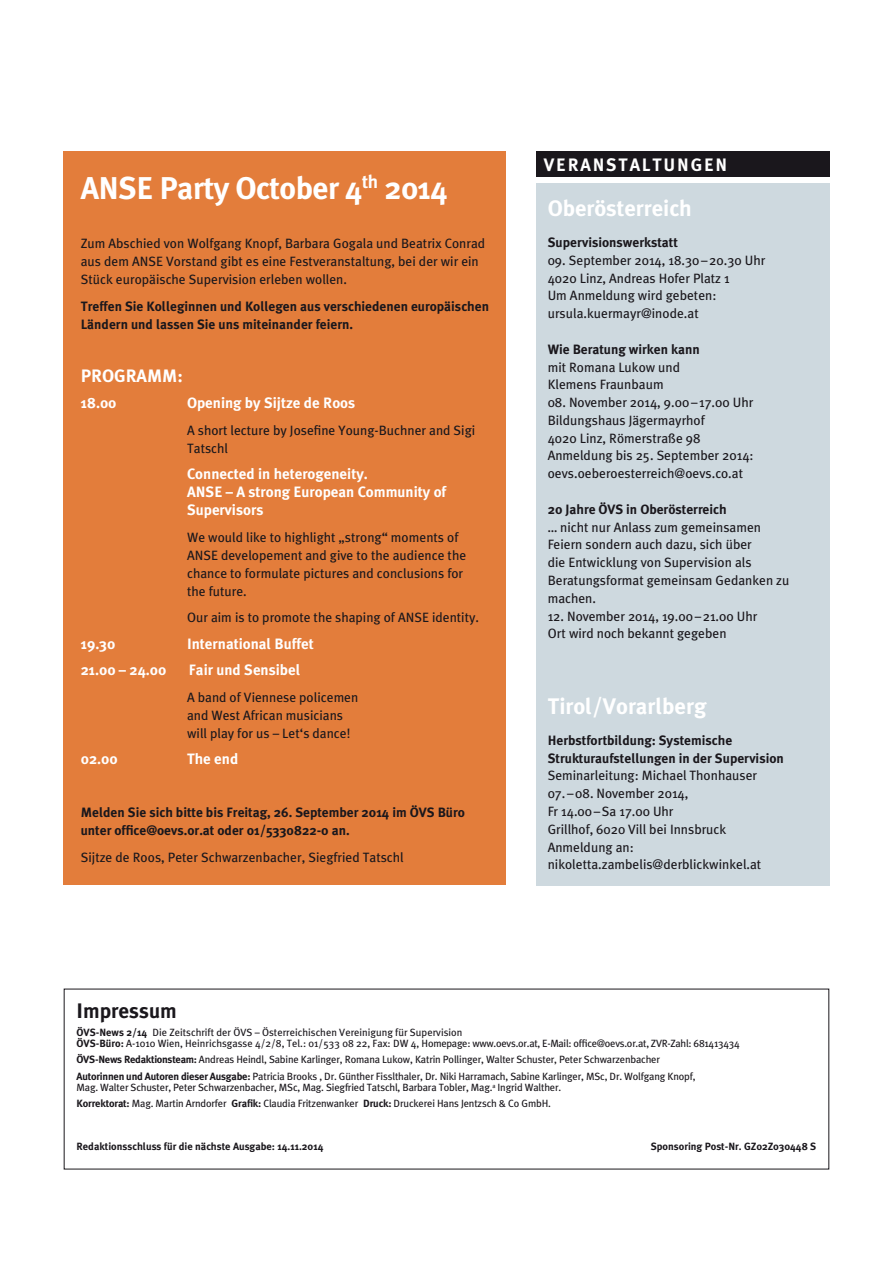
<style>
.page{position:relative;width:893px;height:1263px;background:#fff}
.page>*{position:absolute;margin:0;border:0;box-sizing:border-box;transform-origin:0 0}
.t1{font:700 31.5px "Meta Plus";letter-spacing:-.015em;color:#fff}
.t2{font:700 22.5px "Meta Plus";color:#fff}
.t3{font:700 21px "Meta Plus";color:#1a171c}
.t4{font:700 18px "Meta Plus";letter-spacing:.1em;color:#fff}
.t5{font:700 15px/18px "Meta Plus";color:#fff}
.t6{font:13.5px/17.9px "Meta Plus";color:#1a171c}
.t7{font:700 13.5px/18px "Meta Plus";color:#1a171c}
.t8{font:10.5px/16.2px "Meta Plus";letter-spacing:-.015em;color:#1a171c}
.t9{font:700 10.5px "Meta Plus";color:#1a171c}
.s1{font-weight:700}
</style>
<div class="page">
<div style="left:64px;top:151px;width:442px;height:734px;background:#e37d3b"></div>
<div style="left:536px;top:152px;width:293px;height:25px;background:#1a171c"></div>
<div style="left:536px;top:183px;width:293px;height:702px;background:#ced9df"></div>
<h1 class="t1" style="left:81px;top:170px;width:368px">ANSE Party October 4<sup>th</sup> 2014</h1>
<p class="t6" style="left:81px;top:234px;width:406px">Zum Abschied von Wolfgang Knopf, Barbara Gogala und Beatrix Conrad aus dem ANSE</p>
<p class="t6" style="left:81px;top:252px;width:400px;text-indent:85px">Vorstand gibt es eine Festveranstaltung, bei der wir ein<br>Stück europäische Supervision erleben wollen.</p>
<p class="t7" style="left:81px;top:297px;width:410px">Treffen Sie Kolleginnen und Kollegen aus verschiedenen europäischen<br>Ländern und lassen Sie uns miteinander feiern.</p>
<h3 class="t4" style="left:81px;top:365px;width:24px">Programm</h3>
<h3 class="t4" style="left:178px;top:365px;width:7px">:</h3>
<p class="t5" style="left:81px;top:394px;width:37px">18.00</p>
<p class="t5" style="left:187px;top:394px;width:170px">Opening by Sijtze de Roos</p>
<p class="t6" style="left:187px;top:421px;width:290px">A short lecture by Josefine Young-Buchner and Sigi<br>Tatschl</p>
<p class="t5" style="left:187px;top:465px;width:261px">Connected in heterogeneity.<br>ANSE – A strong European Community of<br>Supervisors</p>
<p class="t6" style="left:187px;top:528px;width:273px">We would like to highlight „strong“ moments of<br>ANSE</p>
<p class="t6" style="left:187px;top:546px;width:281px;text-indent:34px">developement and give to the audience the chance to formulate pictures and conclusions for the future.</p>
<p class="t6" style="left:187px;top:609px;width:220px">Our aim is to promote the shaping of ANSE</p>
<p class="t6" style="left:432px;top:609px;width:49px">identity.</p>
<p class="t5" style="left:81px;top:635px;width:36px">19.30</p>
<p class="t5" style="left:187px;top:635px;width:128px">International Buffet</p>
<p class="t5" style="left:81px;top:661px;width:87px">21.00 – 24.00</p>
<p class="t5" style="left:189px;top:661px;width:113px">Fair und Sensibel</p>
<p class="t6" style="left:187px;top:688px;width:173px">A band of Viennese policemen and West African musicians will play for us – Let‘s dance!</p>
<p class="t5" style="left:81px;top:750px;width:38px">02.00</p>
<p class="t5" style="left:187px;top:750px;width:53px">The end</p>
<p class="t7" style="left:81px;top:804px;width:386px">Melden Sie sich bitte bis Freitag, 26. September 2014 im ÖVS Büro unter office@oevs.or.at oder 01/5330822-0 an.</p>
<p class="t6" style="left:81px;top:848px;width:324px">Sijtze de Roos, Peter Schwarzenbacher, Siegfried Tatschl</p>
<h3 class="t4" style="left:544px;top:154px;width:185px">VERANSTALTUNGEN</h3>
<h2 class="t2" style="left:548px;top:196px;width:146px">Oberösterreich</h2>
<p class="t7" style="left:548px;top:233px;width:132px">Supervisionswerkstatt</p>
<p class="t6" style="left:548px;top:251px;width:219px">09. September 2014, 18.30–20.30 U hr<br>4020 Linz, Andreas Hofer Platz 1<br>Um Anmeldung wird gebeten: ursula.kuermayr@inode.at</p>
<p class="t7" style="left:548px;top:340px;width:153px">Wie Beratung wirken kann</p>
<p class="t6" style="left:548px;top:358px;width:134px">mit Romana Lukow und<br>Klemens Fraunbaum</p>
<p class="t6" style="left:548px;top:393px;width:207px">08. N ovember 2014, 9.00– 17.00 U hr<br>Bildungshaus Jägermayrhof<br>4020 Linz, Römerstraße 98<br>Anmeldung bis 25. September 2014: oevs.oeberoesterreich@oevs.co.at</p>
<p class="t7" style="left:548px;top:500px;width:180px">20 Jahre ÖVS in Oberösterreich</p>
<p class="t6" style="left:548px;top:518px;width:243px">… nicht nur Anlass zum gemeinsamen<br>Feiern sondern auch dazu, sich über<br>die Entwicklung von Supervision als<br>Beratungsformat gemeinsam Gedanken zu machen.</p>
<p class="t6" style="left:548px;top:607px;width:211px">12. N ovember 2014, 19.00–21.00 U hr<br>Ort wird noch bekannt gegeben</p>
<h2 class="t2" style="left:548px;top:693px;width:160px">Tirol/Vorarlberg</h2>
<p class="t7" style="left:548px;top:731px;width:238px">Herbstfortbildung: Systemische<br>Strukturaufstellungen in der Supervision</p>
<p class="t6" style="left:548px;top:767px;width:211px">Seminarleitung: Michael Thonhauser</p>
<p class="t6" style="left:548px;top:784px;width:215px">07. –08. N ovember 2014,<br>Fr 14.00– Sa 17.00 U hr<br>Grillhof, 6020 Vill bei I nnsbruck<br>Anmeldung an: nikoletta.zambelis@derblickwinkel.at</p>
<h3 class="t3" style="left:77px;top:998px;width:102px">Impressum</h3>
<p class="t8" style="left:77px;top:1026px;width:665px;line-height:11.6px"><span class="s1">ÖVS-News 2/14</span> Die Zeitschrift der ÖVS – Österreichischen -Vereinigung für Supervision<br><span class="s1">ÖVS-Büro:</span> A-1010 Wien, Heinrichsgasse 4/2/8, Tel.: 01/533 08 22, Fax: DW 4, Homepage: www.oevs.or.at, E-Mail: office@oevs.or.at, ZVR-Zahl: 681413434</p>
<p class="t8" style="left:77px;top:1051px;width:620px"><span class="s1">ÖVS-News Redaktionsteam:</span> Andreas Heindl, Sabine Karlinger, Romana Lukow, Katrin Pollinger, Walter Schuster, Peter Schwarzenbacher<br><span class="s1">Autorinnen und Autoren dieser Ausgabe:</span> Patricia Brooks , Dr. Günther Fisslthaler, Dr. N iki Harramach, Sabine Karlinger, MSc, Dr. Wolfgang Knopf,</p>
<p class="t8" style="left:77px;top:1079px;width:486px">Mag. Walter Schuster, Peter Schwarzenbacher, MSc, Mag. Siegfried Tatschl, Barbara Tobler, Mag.<sup>a</sup> I ngrid Walther.<br><span class="s1">Korrektorat:</span> Mag. Martin Arndorfer <span class="s1">Grafik:</span> Claudia Fritzenwanker <span class="s1">Druck:</span> Druckerei Hans Jentzsch &amp; Co GmbH.</p>
<p class="t9" style="left:77px;top:1140px;width:248px">Redaktionsschluss für die nächste Ausgabe: 14.11.2014</p>
<p class="t9" style="left:651px;top:1140px;width:167px">Sponsoring Post-Nr. GZ02Z030448 S</p>
</div>
